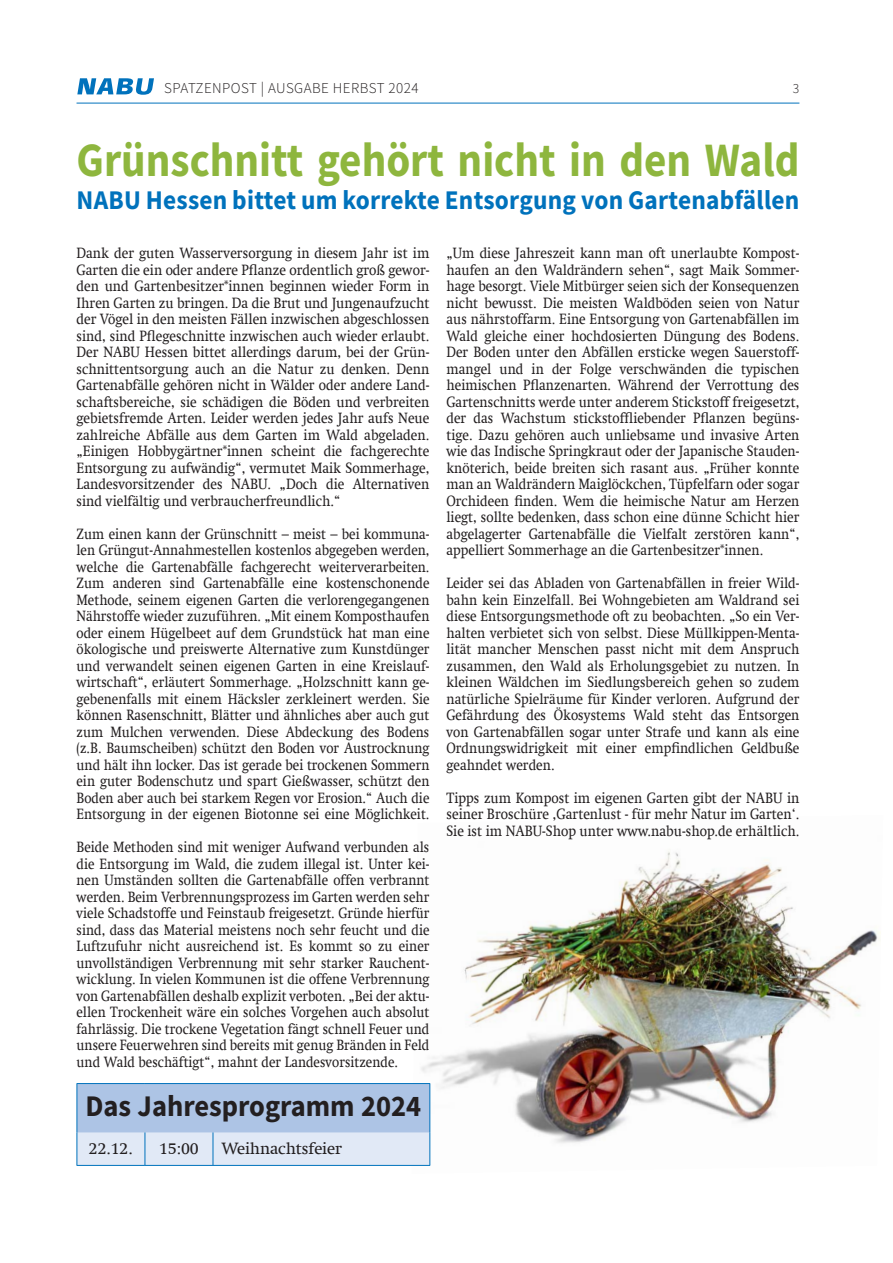
<style>
.page{position:relative;width:893px;height:1263px;background:#fff}
.page>*{position:absolute;margin:0;border:0;box-sizing:border-box;transform-origin:0 0}
.t1{font:700 48px "Source Sans Pro";color:#8eb63e;scale:.9 1}
.t2{font:700 30px "Source Sans Pro";color:#231f20;scale:.95 1}
.t3{font:700 27px "Source Sans Pro";letter-spacing:.01em;color:#0072bc;scale:.94 1}
.t4{font:16.5px "Swift Com";letter-spacing:-.01em;color:#231f20}
.t5{font:15px/16.5px "Swift Com";color:#231f20;text-align:justify;scale:.88 1}
.t6{font:15px/16.5px "Swift Com";color:#231f20;text-align:justify;scale:.89 1}
.t7{font:15px/16.5px "Swift Com";color:#231f20;text-align:justify;scale:.9 1}
.t8{font:300 15px "Source Sans Pro";letter-spacing:.03em;color:#231f20}
.t9{font:300 13.5px "Source Sans Pro";color:#231f20}
</style>
<div class="page">
<img style="left:421px;top:851px;width:460px;height:315px">
<svg style="left:77px;top:78px;width:77px;height:17px"></svg>
<hr style="left:77px;top:103px;width:722px;height:1px;background:#0072bc">
<div style="left:77px;top:1083px;width:353px;height:49px;background:#adc4e5"></div>
<div style="left:78px;top:1132px;width:351px;height:33px;background:#e1e9f6"></div>
<hr style="left:145px;top:1132px;width:1px;height:33px;background:#0072bc">
<hr style="left:213px;top:1132px;width:1px;height:33px;background:#0072bc">
<hr style="left:77px;top:1083px;width:68px;height:1px;background:#0072bc">
<hr style="left:77px;top:1084px;width:1px;height:48px;background:#0072bc">
<hr style="left:145px;top:1083px;width:68px;height:1px;background:#0072bc">
<hr style="left:213px;top:1083px;width:217px;height:1px;background:#0072bc">
<hr style="left:429px;top:1084px;width:1px;height:48px;background:#0072bc">
<hr style="left:77px;top:1132px;width:1px;height:33px;background:#0072bc">
<hr style="left:429px;top:1132px;width:1px;height:33px;background:#0072bc">
<hr style="left:77px;top:1165px;width:68px;height:1px;background:#0072bc">
<hr style="left:145px;top:1165px;width:68px;height:1px;background:#0072bc">
<hr style="left:213px;top:1165px;width:217px;height:1px;background:#0072bc">
<p class="t8" style="left:164px;top:79px;width:256px">SPATZENPOST | AUSGABE HERBST 2024</p>
<p class="t9" style="left:793px;top:80px;width:8px">3</p>
<h1 class="t1" style="left:77px;top:127px;width:805px">Grünschnitt gehört nicht in den Wald</h1>
<h3 class="t3" style="left:77px;top:181px;width:770px">NABU Hessen bittet um korrekte Entsorgung von Gartenabfällen</h3>
<p class="t6" style="left:446px;top:245px;width:398px">„Um diese Jahreszeit kann man oft unerlaubte Kompost&shy;haufen an den Waldrändern sehen“, sagt Maik Sommer&shy;hage besorgt. Viele Mitbürger seien sich der Konsequenzen nicht bewusst. Die meisten Waldböden seien von Natur aus nährstoffarm. Eine Entsorgung von Gartenabfällen im Wald gleiche einer hochdosierten Düngung des Bodens.<br>Der Boden unter den Abfällen ersticke wegen Sauerstoff&shy;mangel und in der Folge verschwänden die typischen heimischen Pflanzenarten. Während der Verrottung des Gartenschnitts werde unter anderem Stickstoff freigesetzt, der das Wachstum stickstoffliebender Pflanzen begüns&shy;tige. Dazu gehören auch unliebsame und invasive Arten wie das Indische Springkraut oder der Japanische Stauden&shy;knöterich, beide breiten sich rasant aus. „Früher konnte man an Waldrändern Maiglöckchen, Tüpfelfarn oder sogar Orchideen finden. Wem die heimische Natur am Herzen liegt, sollte bedenken, dass schon eine dünne Schicht hier abgelagerter Gartenabfälle die Vielfalt zerstören kann“, appelliert Sommerhage an die Gartenbesitzer*innen.</p>
<p class="t6" style="left:446px;top:575px;width:398px">Leider sei das Abladen von Gartenabfällen in freier Wild&shy;bahn kein Einzelfall. Bei Wohngebieten am Waldrand sei diese Entsorgungsmethode oft zu beobachten. „So ein Ver&shy;halten verbietet sich von selbst. Diese Müllkippen-Menta&shy;lität mancher Menschen passt nicht mit dem Anspruch zusammen, den Wald als Erholungsgebiet zu nutzen. In kleinen Wäldchen im Siedlungsbereich gehen so zudem natürliche Spielräume für Kinder verloren. Aufgrund der Gefährdung des Ökosystems Wald steht das Entsorgen von Gartenabfällen sogar unter Strafe und kann als eine Ordnungswidrigkeit mit einer empfindlichen Geldbuße geahndet werden.</p>
<p class="t7" style="left:446px;top:789px;width:394px">Tipps zum Kompost im eigenen Garten gibt der NABU in seiner Broschüre ‚Gartenlust - für mehr Natur im Garten‘.<br>Sie ist im NABU-Shop unter www.nabu-shop.de erhältlich.</p>
<p class="t7" style="left:77px;top:245px;width:394px">Dank der guten Wasserversorgung in diesem Jahr ist im Garten die ein oder andere Pflanze ordentlich groß gewor&shy;den und Gartenbesitzer*innen beginnen wieder Form in Ihren Garten zu bringen. Da die Brut und Jungenaufzucht der Vögel in den meisten Fällen inzwischen abgeschlossen sind, sind Pflegeschnitte inzwischen auch wieder erlaubt.<br>Der NABU Hessen bittet allerdings darum, bei der Grün&shy;schnittentsorgung auch an die Natur zu denken. Denn Gartenabfälle gehören nicht in Wälder oder andere Land&shy;schaftsbereiche, sie schädigen die Böden und verbreiten gebietsfremde Arten. Leider werden jedes Jahr aufs Neue zahlreiche Abfälle aus dem Garten im Wald abgeladen. „Einigen Hobbygärtner*innen scheint die fachgerechte Entsorgung zu aufwändig“, vermutet Maik Sommerhage, Landesvorsitzender des NABU. „Doch die Alternativen sind vielfältig und verbraucherfreundlich.“</p>
<p class="t5" style="left:77px;top:525px;width:403px">Zum einen kann der Grünschnitt – meist – bei kommuna&shy;len Grüngut-Annahmestellen kostenlos abgegeben werden, welche die Gartenabfälle fachgerecht weiterverarbeiten.<br>Zum anderen sind Gartenabfälle eine kostenschonende Methode, seinem eigenen Garten die verlorengegangenen Nährstoffe wieder zuzuführen. „Mit einem Komposthaufen oder einem Hügelbeet auf dem Grundstück hat man eine ökologische und preiswerte Alternative zum Kunstdünger und verwandelt seinen eigenen Garten in eine Kreislauf&shy;wirtschaft“, erläutert Sommerhage. „Holzschnitt kann ge&shy;gebenenfalls mit einem Häcksler zerkleinert werden. Sie können Rasenschnitt, Blätter und ähnliches aber auch gut zum Mulchen verwenden. Diese Abdeckung des Bodens (z.B. Baumscheiben) schützt den Boden vor Austrocknung und hält ihn locker. Das ist gerade bei trockenen Sommern ein guter Bodenschutz und spart Gießwasser, schützt den Boden aber auch bei starkem Regen vor Erosion.“ Auch die Entsorgung in der eigenen Biotonne sei eine Möglichkeit.</p>
<p class="t5" style="left:77px;top:839px;width:403px">Beide Methoden sind mit weniger Aufwand verbunden als die Entsorgung im Wald, die zudem illegal ist. Unter kei&shy;nen Umständen sollten die Gartenabfälle offen verbrannt werden. Beim Verbrennungsprozess im Garten werden sehr viele Schadstoffe und Feinstaub freigesetzt. Gründe hierfür sind, dass das Material meistens noch sehr feucht und die Luftzufuhr nicht ausreichend ist. Es kommt so zu einer unvollständigen Verbrennung mit sehr starker Rauchent&shy;wicklung. In vielen Kommunen ist die offene Verbrennung von Gartenabfällen deshalb explizit verboten. „Bei der aktu&shy;ellen Trockenheit wäre ein solches Vorgehen auch absolut fahrlässig. Die trockene Vegetation fängt schnell Feuer und unsere Feuerwehren sind bereits mit genug Bränden in Feld und Wald beschäftigt“, mahnt der Landesvorsitzende.</p>
<h2 class="t2" style="left:85px;top:1086px;width:355px">Das Jahresprogramm 2024</h2>
<p class="t4" style="left:89px;top:1138px;width:45px">22.12.</p>
<p class="t4" style="left:159px;top:1138px;width:41px">15:00</p>
<p class="t4" style="left:221px;top:1138px;width:122px">Weihnachtsfeier</p>
</div>
